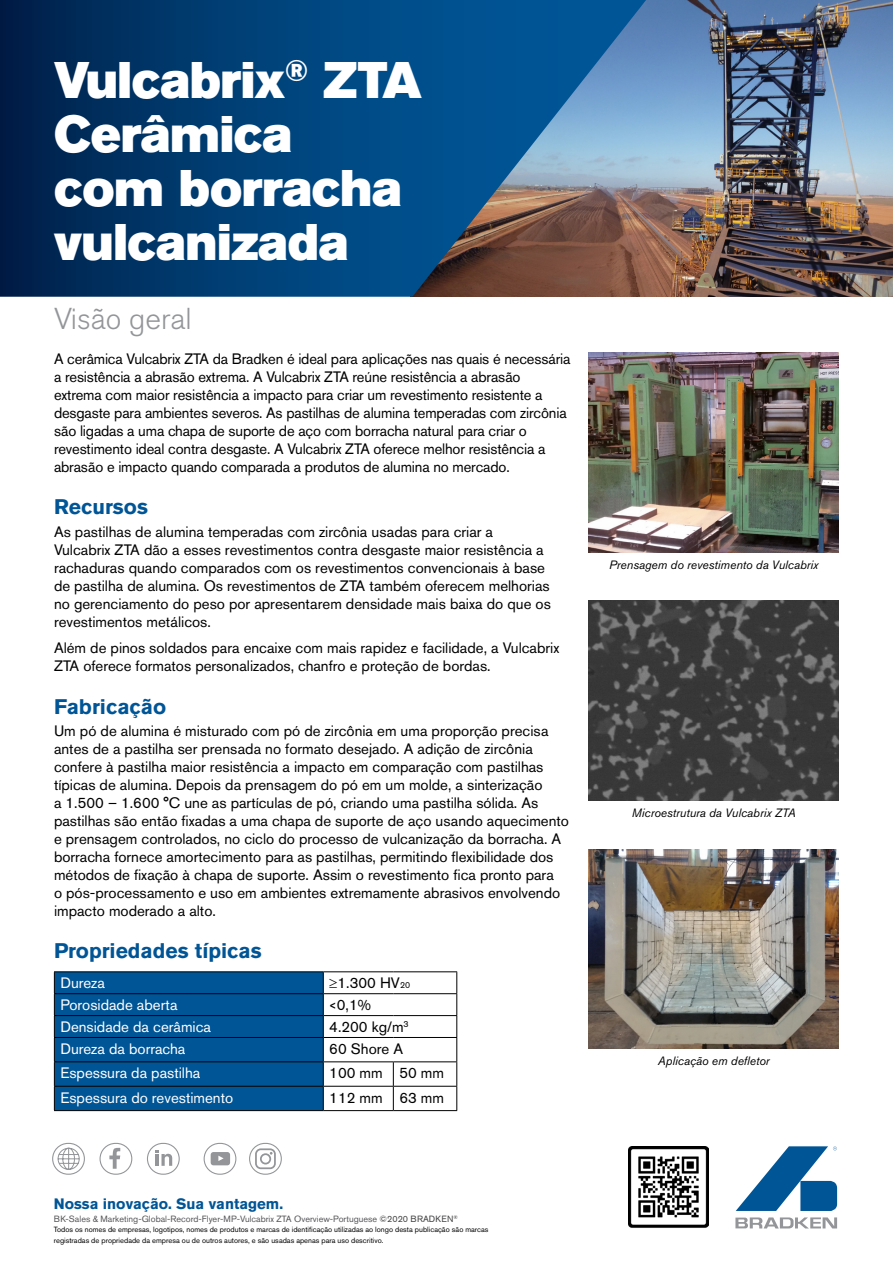
<style>
.page{position:relative;width:893px;height:1263px;background:#fff}
.page>*{position:absolute;margin:0;border:0;box-sizing:border-box;transform-origin:0 0}
.t1{font:51px/54px "Akzidenz Grotesk BE Super";letter-spacing:-.01em;color:#fff}
.t2{font:300 30px "Akzidenz Grotesk BE";color:#939598}
.t3{font:700 21px "Akzidenz Grotesk BE";color:#005596}
.t4{font:15px/18px "Akzidenz Grotesk BE";color:#000}
.t5{font:15px "Akzidenz Grotesk BE";color:#fff}
.t6{font:700 15px "Akzidenz Grotesk BE";color:#005596}
.t7{font:italic 12px "Akzidenz Grotesk BE";color:#000}
.t8{font:9px "Akzidenz Grotesk BE";color:#565659}
.t9{font:7.5px/10.5px "Akzidenz Grotesk BE";color:#000}
.s1{font-size:8.7px}
.s2{font-weight:500;font-size:10.5px}
.s3{color:#414042}
</style>
<div class="page">
<img style="left:646px;top:0;width:247px;height:297px">
<svg style="left:0;top:0;width:646px;height:297px;background:#174976"></svg>
<div style="left:52px;top:1143px;width:33px;height:32px;border:1px solid #939598;border-radius:15px"></div>
<svg style="left:57px;top:1147px;width:23px;height:23px"></svg>
<div style="left:147px;top:1143px;width:33px;height:32px;border:1px solid #939598;border-radius:15px"></div>
<svg style="left:156px;top:1150px;width:17px;height:16px"></svg>
<div style="left:100px;top:1143px;width:32px;height:32px;border:1px solid #939598;border-radius:15px"></div>
<svg style="left:109px;top:1147px;width:11px;height:22px"></svg>
<div style="left:204px;top:1143px;width:32px;height:32px;border:1px solid #939598;border-radius:15px"></div>
<svg style="left:211px;top:1152px;width:19px;height:13px"></svg>
<svg style="left:736px;top:1146px;width:101px;height:65px"></svg>
<svg style="left:735px;top:1217px;width:102px;height:11px"></svg>
<div style="left:249px;top:1143px;width:33px;height:32px;border:1px solid #939598;border-radius:15px"></div>
<div style="left:260px;top:1153px;width:11px;height:11px;border:2px solid #939598;border-radius:50%"></div>
<div style="left:255px;top:1148px;width:21px;height:21px;border:2px solid #939598;border-radius:5px"></div>
<img style="left:628px;top:1146px;width:80px;height:82px">
<hr style="left:54px;top:971px;width:269px;height:1px;background:#000">
<hr style="left:323px;top:971px;width:70px;height:1px;background:#000">
<hr style="left:393px;top:971px;width:64px;height:1px;background:#000">
<hr style="left:323px;top:993px;width:70px;height:1px;background:#000">
<hr style="left:393px;top:993px;width:64px;height:1px;background:#000">
<hr style="left:323px;top:1015px;width:70px;height:1px;background:#000">
<hr style="left:393px;top:1015px;width:64px;height:1px;background:#000">
<hr style="left:323px;top:1037px;width:70px;height:1px;background:#000">
<hr style="left:393px;top:1037px;width:64px;height:1px;background:#000">
<hr style="left:323px;top:1061px;width:70px;height:1px;background:#000">
<hr style="left:393px;top:1061px;width:64px;height:1px;background:#000">
<hr style="left:323px;top:1086px;width:70px;height:1px;background:#000">
<svg style="left:54px;top:972px;width:270px;height:138px;background:#004f8c"></svg>
<hr style="left:393px;top:1086px;width:64px;height:1px;background:#000">
<svg style="left:393px;top:1062px;width:1px;height:48px"></svg>
<svg style="left:456px;top:972px;width:1px;height:138px"></svg>
<hr style="left:54px;top:1110px;width:269px;height:1px;background:#000">
<hr style="left:323px;top:1110px;width:70px;height:1px;background:#000">
<hr style="left:393px;top:1110px;width:64px;height:1px;background:#000">
<img style="left:589px;top:353px;width:250px;height:200px">
<img style="left:589px;top:601px;width:250px;height:200px">
<img style="left:589px;top:849px;width:250px;height:200px">
<h1 class="t1" style="left:54px;top:53px;width:370px">Vulcabrix<sup>®</sup> ZTA<br>Cerâmica<br>com borracha vulcanizada</h1>
<h2 class="t2" style="left:54px;top:301px;width:139px">Visão geral</h2>
<p class="t4" style="left:54px;top:350px;width:518px">A cerâmica Vulcabrix ZTA da Bradken é ideal para aplicações nas quais é necessária a resistência a abrasão extrema. A Vulcabrix ZTA reúne resistência a abrasão extrema com maior resistência a impacto para criar um revestimento resistente a desgaste para ambientes severos. As pastilhas de alumina temperadas com zircônia são ligadas a uma chapa de suporte de aço com borracha natural para criar o revestimento ideal contra desgaste. A Vulcabrix ZTA oferece melhor resistência a abrasão e impacto quando comparada a produtos de alumina no mercado.</p>
<h3 class="t3" style="left:54px;top:495px;width:95px">Recursos</h3>
<p class="t4" style="left:54px;top:522px;width:498px">As pastilhas de alumina temperadas com zircônia usadas para criar a Vulcabrix ZTA dão a esses revestimentos contra desgaste maior resistência a rachaduras quando comparados com os revestimentos convencionais à base de pastilha de alumina. Os revestimentos de ZTA também oferecem melhorias no gerenciamento do peso por apresentarem densidade mais baixa do que os revestimentos metálicos.</p>
<p class="t4" style="left:54px;top:639px;width:507px">Além de pinos soldados para encaixe com mais rapidez e facilidade, a Vulcabrix<br>ZTA oferece formatos personalizados, chanfro e proteção de bordas.</p>
<h3 class="t3" style="left:54px;top:694px;width:114px">Fabricação</h3>
<p class="t4" style="left:54px;top:721px;width:517px">Um pó de alumina é misturado com pó de zircônia em uma proporção precisa antes de a pastilha ser prensada no formato desejado. A adição de zircônia confere à pastilha maior resistência a impacto em comparação com pastilhas típicas de alumina. Depois da prensagem do pó em um molde, a sinterização<br>a 1.500 – 1.600 °C une as partículas de pó, criando uma pastilha sólida. As pastilhas são então fixadas a uma chapa de suporte de aço usando aquecimento e prensagem controlados, no ciclo do processo de vulcanização da borracha. A borracha fornece amortecimento para as pastilhas, permitindo flexibilidade dos métodos de fixação à chapa de suporte. Assim o revestimento fica pronto para<br>o pós-processamento e uso em ambientes extremamente abrasivos envolvendo impacto moderado a alto.</p>
<h3 class="t3" style="left:54px;top:938px;width:209px">Propriedades típicas</h3>
<p class="t5" style="left:60px;top:974px;width:46px">Dureza</p>
<p class="t4" style="left:329px;top:974px;width:82px">≥1.300 HV<span class="s1">20</span></p>
<p class="t5" style="left:60px;top:996px;width:119px">Porosidade aberta</p>
<p class="t4" style="left:329px;top:996px;width:43px"><span class="s2">&lt;</span>0,1%</p>
<p class="t5" style="left:60px;top:1018px;width:152px">Densidade da cerâmica</p>
<p class="t4" style="left:329px;top:1018px;width:81px">4.200 kg/m<sup>3</sup></p>
<p class="t5" style="left:60px;top:1040px;width:127px">Dureza da borracha</p>
<p class="t4" style="left:329px;top:1040px;width:75px">60 Shore A</p>
<p class="t5" style="left:60px;top:1064px;width:141px">Espessura da pastilha</p>
<p class="t4" style="left:329px;top:1064px;width:116px">100 mm 50 mm</p>
<p class="t5" style="left:60px;top:1089px;width:174px">Espessura do revestimento</p>
<p class="t4" style="left:329px;top:1088px;width:116px">112 mm 63 mm</p>
<p class="t6" style="left:54px;top:1195px;width:231px">Nossa inovação. Sua vantagem.</p>
<p class="t8" style="left:54px;top:1213px;width:406px">BK-Sales &amp; Marketing-Global-Record-Flyer-MP-Vulcabrix ZTA Overview-Portuguese <span class="s3">©2020 BRADKEN</span><sup>®</sup></p>
<p class="t9" style="left:54px;top:1224px;width:436px">Todos os nomes de empresas, logotipos, nomes de produtos e marcas de identificação utilizadas ao longo desta publicação são marcas registradas de propriedade da empresa ou de outros autores, e são usadas apenas para uso descritivo.</p>
<p class="t7" style="left:609px;top:557px;width:211px">Prensagem do revestimento da Vulcabrix</p>
<p class="t7" style="left:632px;top:805px;width:166px">Microestrutura da Vulcabrix ZTA</p>
<p class="t7" style="left:658px;top:1053px;width:113px">Aplicação em defletor</p>
</div>
